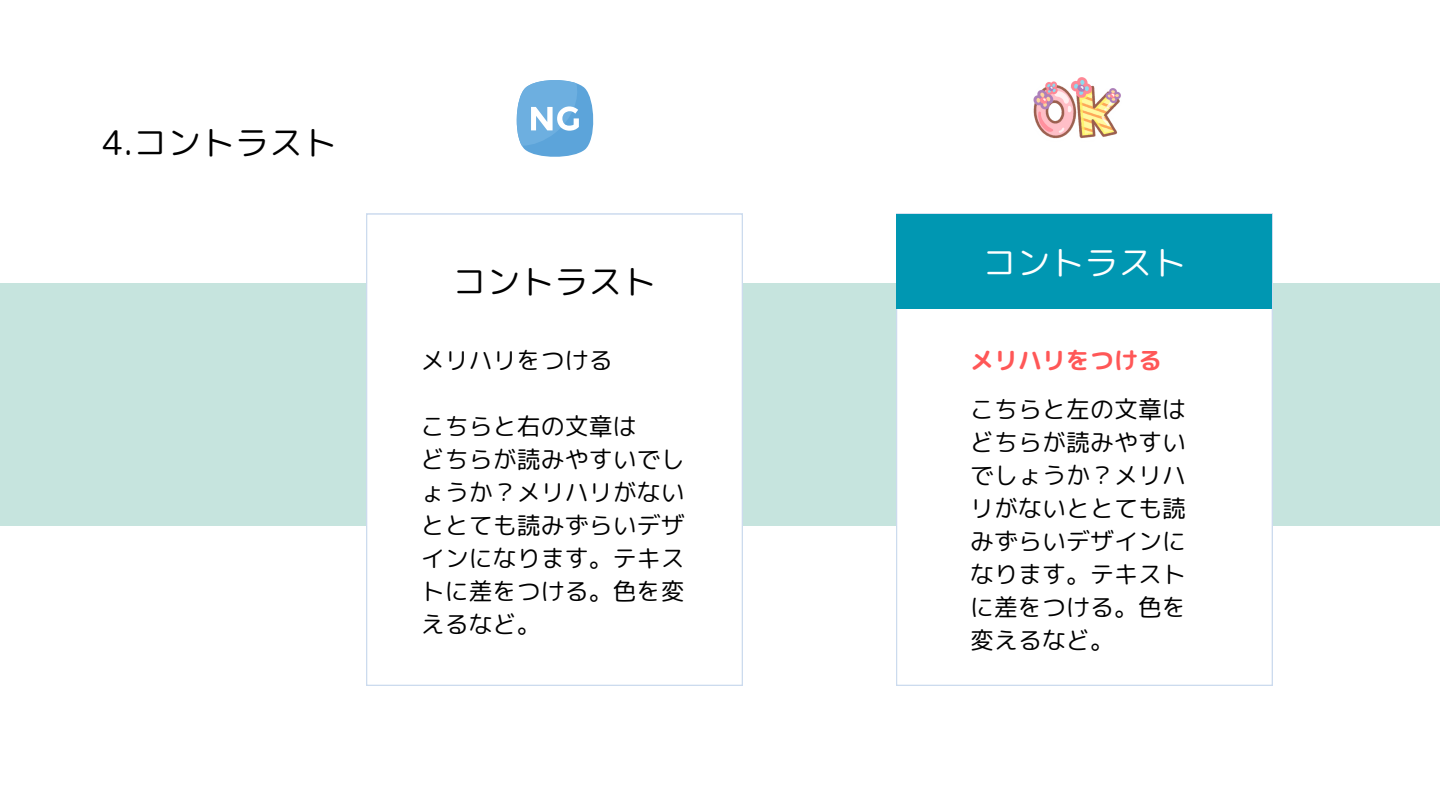
<style>
.page{position:relative;width:1440px;height:810px;background:#fff}
.page>*{position:absolute;margin:0;border:0;box-sizing:border-box;transform-origin:0 0}
.t1{font:34px "rounded mplus 1 p regular";color:#000}
.t2{font:34px "rounded mplus 1 p regular";color:#fff}
.t3{font:24px/33px "rounded mplus 1 p regular";color:#000;text-align:justify}
.t4{font:24px "rounded mplus 1 p bold";color:#ff5757}
</style>
<div class="page">
<div style="left:0;top:283px;width:1440px;height:243px;background:#c6e4de"></div>
<div style="left:367px;top:214px;width:375px;height:471px;background:#fff"></div>
<div style="left:896px;top:309px;width:376px;height:376px;background:#fff"></div>
<div style="left:896px;top:214px;width:376px;height:95px;background:#0097b2"></div>
<svg style="left:516px;top:80px;width:78px;height:77px"></svg>
<img style="left:1033px;top:77px;width:88px;height:62px">
<h1 class="t1" style="left:102px;top:118px;width:236px">4.コントラスト</h1>
<p class="t1" style="left:453px;top:257px;width:205px">コントラスト</p>
<p class="t3" style="left:421px;top:343px;width:194px">メリハリをつける</p>
<h1 class="t3" style="left:421px;top:409px;width:218px">こちらと右の文章は</h1>
<p class="t3" style="left:421px;top:442px;width:266px">どちらが読みやすいでしょうか？メリハリがないととても読みずらいデザインになります。テキストに差をつける。色を変えるなど。</p>
<h2 class="t2" style="left:982px;top:238px;width:205px">コントラスト</h2>
<h1 class="t4" style="left:970px;top:343px;width:194px">メリハリをつける</h1>
<p class="t3" style="left:970px;top:393px;width:218px">こちらと左の文章は</p>
<p class="t3" style="left:970px;top:426px;width:218px">どちらが読みやすいでしょうか？メリハリがないととても読みずらいデザインになります。テキストに差をつける。色を変えるなど。</p>
</div>
